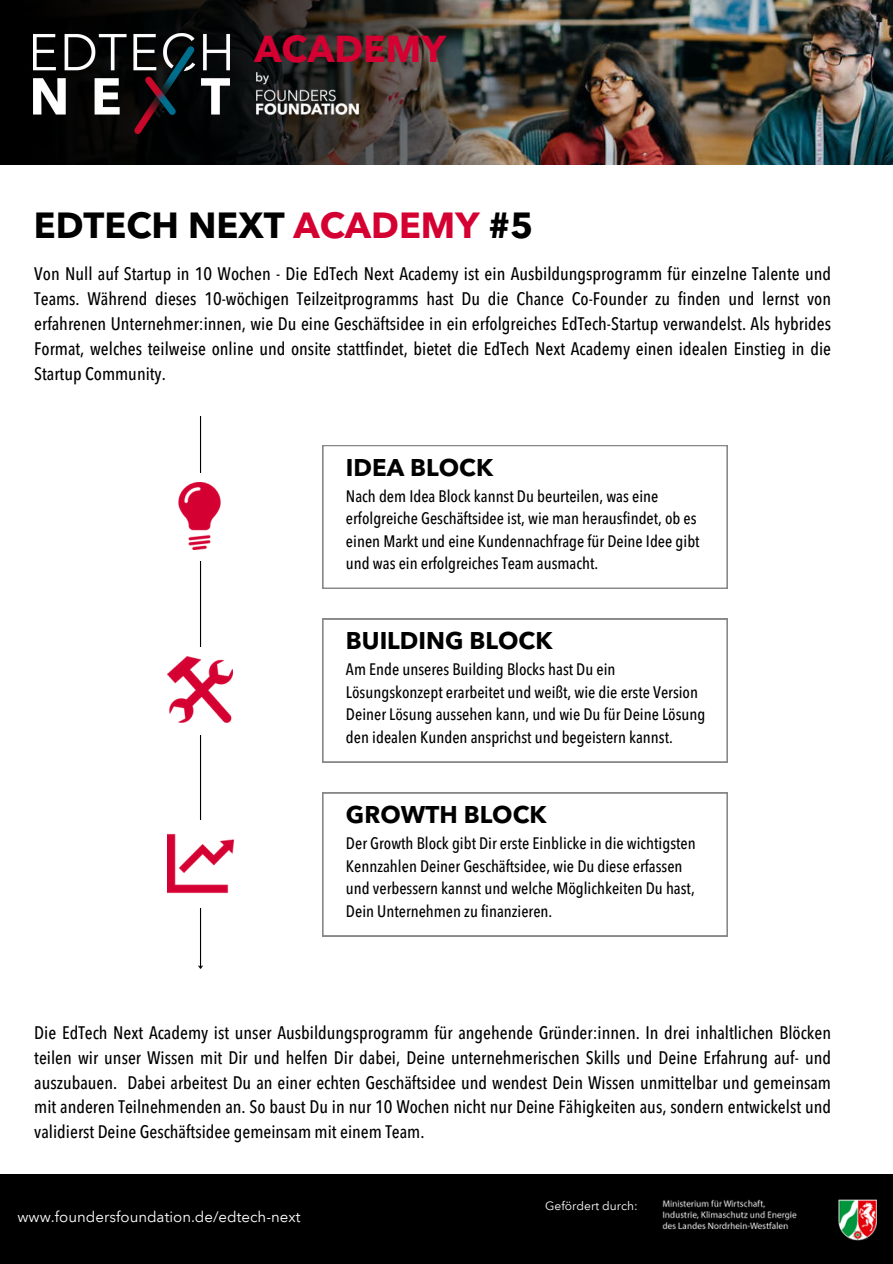
<style>
.page{position:relative;width:893px;height:1264px;background:#fff}
.page>*{position:absolute;margin:0;border:0;box-sizing:border-box;transform-origin:0 0}
.t1{font:700 37.2px "Avenir Next LT Pro";color:#d50032}
.t2{font:700 36px "Avenir Next LT Pro";color:#000}
.t3{font:700 24px "Avenir Next LT Pro";color:#000}
.t4{font:500 condensed 18px/24.8px "Avenir Next LT Pro";color:#000;text-align:justify}
.t5{font:500 condensed 16.5px/22.5px "Avenir Next LT Pro";color:#000}
.t6{font:15px "Avenir Next LTW01";color:#fff}
.t7{font:12px "Avenir Next LTW01";color:#fff}
.s1{color:#d50032}
</style>
<div class="page">
<svg style="left:322px;top:445px;width:405px;height:143px"></svg>
<hr style="left:200px;top:416px;width:1px;height:552px;background:#000">
<svg style="left:198px;top:964px;width:5px;height:5px"></svg>
<svg style="left:322px;top:619px;width:405px;height:143px"></svg>
<svg style="left:322px;top:792px;width:405px;height:144px"></svg>
<div style="left:156px;top:473px;width:88px;height:87px;background:#fff"></div>
<img style="left:178px;top:482px;width:43px;height:68px">
<div style="left:156px;top:820px;width:88px;height:88px;background:#fff"></div>
<img style="left:167px;top:833px;width:67px;height:61px">
<div style="left:156px;top:646px;width:88px;height:88px;background:#fff"></div>
<img style="left:167px;top:657px;width:66px;height:65px">
<img style="left:508px;top:0;width:384px;height:164px">
<img style="left:0;top:0;width:508px;height:164px">
<img style="left:34px;top:34px;width:196px;height:99px">
<img style="left:257px;top:73px;width:101px;height:41px">
<div style="left:0;top:1174px;width:892px;height:89px;background:#000"></div>
<img style="left:662px;top:1199px;width:214px;height:41px">
<h2 class="t1" style="left:254px;top:34px;width:193px">ACADEMY</h2>
<p class="t2" style="left:34px;top:211px;width:501px">EDTECH NEXT <span class="s1">ACADEMY</span> #5</p>
<h1 class="t4" style="left:34px;top:263px;width:798px">Von Null auf Startup in 10 Wochen - Die EdTech Next Academy ist ein Ausbildungsprogramm für einzelne Talente und Teams. Während dieses 10-wöchigen Teilzeitprogramms hast Du die Chance Co-Founder zu finden und lernst von erfahrenen Unternehmer:innen, wie Du eine Geschäftsidee in ein erfolgreiches EdTech-Startup verwandelst. Als hybrides Format, welches teilweise online und onsite stattfindet, bietet die EdTech Next Academy einen idealen Einstieg in die Startup Community.</h1>
<h1 class="t3" style="left:346px;top:457px;width:149px">IDEA BLOCK</h1>
<h1 class="t5" style="left:346px;top:486px;width:355px">Nach dem Idea Block kannst Du beurteilen, was eine erfolgreiche Geschäftsidee ist, wie man herausfindet, ob es einen Markt und eine Kundennachfrage für Deine Idee gibt und was ein erfolgreiches Team ausmacht.</h1>
<h2 class="t3" style="left:346px;top:631px;width:208px">BUILDING BLOCK</h2>
<h2 class="t5" style="left:346px;top:659px;width:361px">Am Ende unseres Building Blocks hast Du ein Lösungskonzept erarbeitet und weißt, wie die erste Version Deiner Lösung aussehen kann, und wie Du für Deine Lösung den idealen Kunden ansprichst und begeistern kannst.</h2>
<p class="t3" style="left:346px;top:805px;width:202px">GROWTH BLOCK</p>
<p class="t5" style="left:346px;top:833px;width:351px">Der Growth Block gibt Dir erste Einblicke in die wichtigsten Kennzahlen Deiner Geschäftsidee, wie Du diese erfassen und verbessern kannst und welche Möglichkeiten Du hast, Dein Unternehmen zu finanzieren.</p>
<p class="t4" style="left:34px;top:1022px;width:798px">Die EdTech Next Academy ist unser Ausbildungsprogramm für angehende Gründer:innen. In drei inhaltlichen Blöcken teilen wir unser Wissen mit Dir und helfen Dir dabei, Deine unternehmerischen Skills und Deine Erfahrung auf- und auszubauen. Dabei arbeitest Du an einer echten Geschäftsidee und wendest Dein Wissen unmittelbar und gemeinsam mit anderen Teilnehmenden an. So baust Du in nur 10 Wochen nicht nur Deine Fähigkeiten aus, sondern entwickelst und validierst Deine Geschäftsidee gemeinsam mit einem Team.</p>
<p class="t6" style="left:17px;top:1208px;width:284px">www.foundersfoundation.de/edtech-next</p>
<p class="t7" style="left:545px;top:1198px;width:94px">Gefördert durch:</p>
</div>
